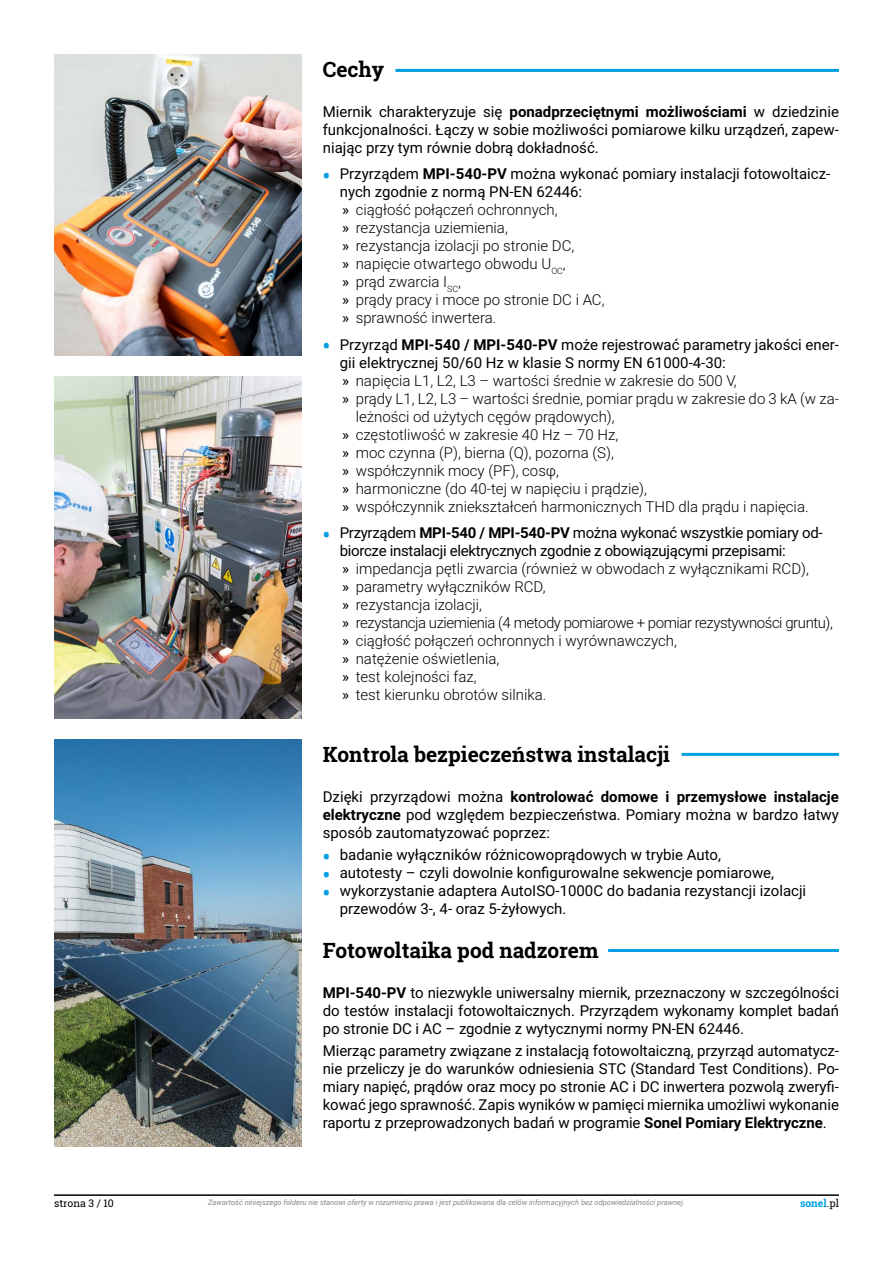
<style>
.page{position:relative;width:893px;height:1263px;background:#fff}
.page>*{position:absolute;margin:0;border:0;box-sizing:border-box;transform-origin:0 0}
.t1{font:700 21px "Roboto Slab";color:#000}
.t2{font:15px/18px "Roboto";color:#000;text-align:justify}
.t3{font:300 15px/18px "Roboto";color:#000}
.t4{font:10.5px "Roboto Slab";color:#000}
.t5{font:700 10.5px "Roboto Slab";color:#009fe3}
.t6{font:italic 7.5px "Roboto";color:#878787}
.s1{font-weight:700}
.s2{font-family:"Roboto Slab";font-weight:700;font-size:21px;color:#009fe3}
.s3{font-weight:400}
.s4{font-weight:400;color:#000}
</style>
<div class="page">
<hr style="left:54px;top:1194px;width:785px;height:2px;background:#000">
<hr style="left:395px;top:69px;width:444px;height:3px;background:#009fe3">
<img style="left:54px;top:54px;width:247px;height:301px">
<img style="left:54px;top:377px;width:247px;height:341px">
<img style="left:54px;top:740px;width:247px;height:406px">
<hr style="left:682px;top:753px;width:157px;height:3px;background:#009fe3">
<hr style="left:608px;top:949px;width:231px;height:3px;background:#009fe3">
<h1 class="t1" style="left:323px;top:55px;width:63px">Cechy</h1>
<p class="t2" style="left:323px;top:102px;width:518px">Miernik charakteryzuje się <span class="s1">ponadprzeciętnymi możliwościami</span> w dziedzinie funkcjonalności. Łączy w sobie możliwości pomiarowe kilku urządzeń, zapew&shy;niając przy tym równie dobrą dokładność.</p>
<p class="t3" style="left:340px;top:164px;width:492px;text-indent:-17px"><span class="s2">•</span> <span class="s3">Przyrządem</span> <span class="s1">MPI-540-PV</span> <span class="s3">można wykonać pomiary instalacji fotowoltaicz&shy;nych zgodnie z normą PN-EN 62446:<br>»</span> ciągłość połączeń ochronnych,<br><span class="s3">»</span> rezystancja uziemienia,<br><span class="s3">»</span> rezystancja izolacji po stronie DC,<br><span class="s3">»</span> napięcie otwartego obwodu U<sub>OC</sub>,<br><span class="s3">»</span> prąd zwarcia I<sub>SC</sub>,<br><span class="s3">»</span> prądy pracy i moce po stronie DC i AC,<br><span class="s3">»</span> sprawność inwertera.</p>
<p class="t2" style="left:323px;top:335px;width:518px"><span class="s2">•</span> Przyrząd <span class="s1">MPI-540 / MPI-540-PV</span> może rejestrować parametry jakości ener-</p>
<p class="t2" style="left:340px;top:353px;width:388px">gii elektrycznej 50/60 Hz w klasie S normy EN 61000-4-30:</p>
<p class="t3" style="left:342px;top:371px;width:396px"><span class="s3">»</span> napięcia L1, L2, L3 – wartości średnie w zakresie do 500 V,</p>
<p class="t3" style="left:342px;top:389px;width:498px"><span class="s3">»</span> prądy L1, L2, L3 – wartości średnie, pomiar prądu w zakresie do 3 kA (w za-</p>
<p class="t3" style="left:356px;top:407px;width:260px">leżności od użytych cęgów prądowych),</p>
<p class="t3" style="left:342px;top:425px;width:277px"><span class="s3">»</span> częstotliwość w zakresie 40 Hz – 70 Hz,</p>
<p class="t3" style="left:342px;top:443px;width:273px"><span class="s3">»</span> moc czynna (P), bierna (Q), pozorna (S),</p>
<p class="t3" style="left:342px;top:461px;width:218px"><span class="s3">»</span> współczynnik mocy (PF), cosφ,</p>
<p class="t3" style="left:342px;top:479px;width:306px"><span class="s3">»</span> harmoniczne (do 40-tej w napięciu i prądzie),</p>
<p class="t3" style="left:342px;top:497px;width:468px"><span class="s3">»</span> współczynnik zniekształceń harmonicznych THD dla prądu i napięcia.</p>
<p class="t3" style="left:340px;top:523px;width:495px;text-indent:-17px"><span class="s2">•</span> <span class="s3">Przyrządem</span> <span class="s1">MPI-540 / MPI-540-PV</span> <span class="s3">można wykonać wszystkie pomiary od&shy;biorcze instalacji elektrycznych zgodnie z obowiązującymi przepisami:<br>»</span> impedancja pętli zwarcia (również w obwodach z wyłącznikami RCD),<br><span class="s3">»</span> parametry wyłączników RCD,<br><span class="s3">»</span> rezystancja izolacji,<br><span class="s3">»</span> rezystancja uziemienia (4 metody pomiarowe + pomiar rezystywności gruntu), <span class="s3">»</span> ciągłość połączeń ochronnych i wyrównawczych,<br><span class="s3">»</span> natężenie oświetlenia,<br><span class="s3">»</span> test kolejności faz,<br><span class="s3">»</span> test kierunku obrotów silnika.</p>
<h1 class="t1" style="left:323px;top:740px;width:349px">Kontrola bezpieczeństwa instalacji</h1>
<p class="t2" style="left:323px;top:787px;width:518px">Dzięki przyrządowi można <span class="s1">kontrolować domowe i przemysłowe instalacje elektryczne</span> pod względem bezpieczeństwa. Pomiary można w bardzo łatwy sposób zautomatyzować poprzez:</p>
<p class="t2" style="left:323px;top:845px;width:400px"><span class="s2">•</span> badanie wyłączników różnicowoprądowych w trybie Auto,</p>
<p class="t2" style="left:323px;top:863px;width:453px"><span class="s2">•</span> autotesty – czyli dowolnie konfigurowalne sekwencje pomiarowe,</p>
<p class="t2" style="left:340px;top:881px;width:468px;text-indent:-17px"><span class="s2">•</span> wykorzystanie adaptera AutoISO-1000C do badania rezystancji izolacji przewodów 3-, 4- oraz 5-żyłowych.</p>
<h1 class="t1" style="left:323px;top:936px;width:277px">Fotowoltaika pod nadzorem</h1>
<p class="t2" style="left:323px;top:983px;width:518px"><span class="s1">MPI-540-PV</span> to niezwykle uniwersalny miernik, przeznaczony w szczególności do testów instalacji fotowoltaicznych. Przyrządem wykonamy komplet badań po stronie DC i AC – zgodnie z wytycznymi normy PN-EN 62446.</p>
<p class="t2" style="left:323px;top:1041px;width:518px">Mierząc parametry związane z instalacją fotowoltaiczną, przyrząd automatycz&shy;nie przeliczy je do warunków odniesienia STC (Standard Test Conditions). Po&shy;miary napięć, prądów oraz mocy po stronie AC i DC inwertera pozwolą zweryfi&shy;kować jego sprawność. Zapis wyników w pamięci miernika umożliwi wykonanie raportu z przeprowadzonych badań w programie <span class="s1">Sonel Pomiary Elektryczne</span>.</p>
<p class="t4" style="left:54px;top:1196px;width:61px">strona 3 / 10</p>
<p class="t6" style="left:208px;top:1197px;width:478px">Zawartość niniejszego folderu nie stanowi oferty w rozumieniu prawa i jest publikowana dla celów informacyjnych bez odpowiedzialności prawnej.</p>
<p class="t5" style="left:800px;top:1196px;width:40px">sonel<span class="s4">.pl</span></p>
</div>
